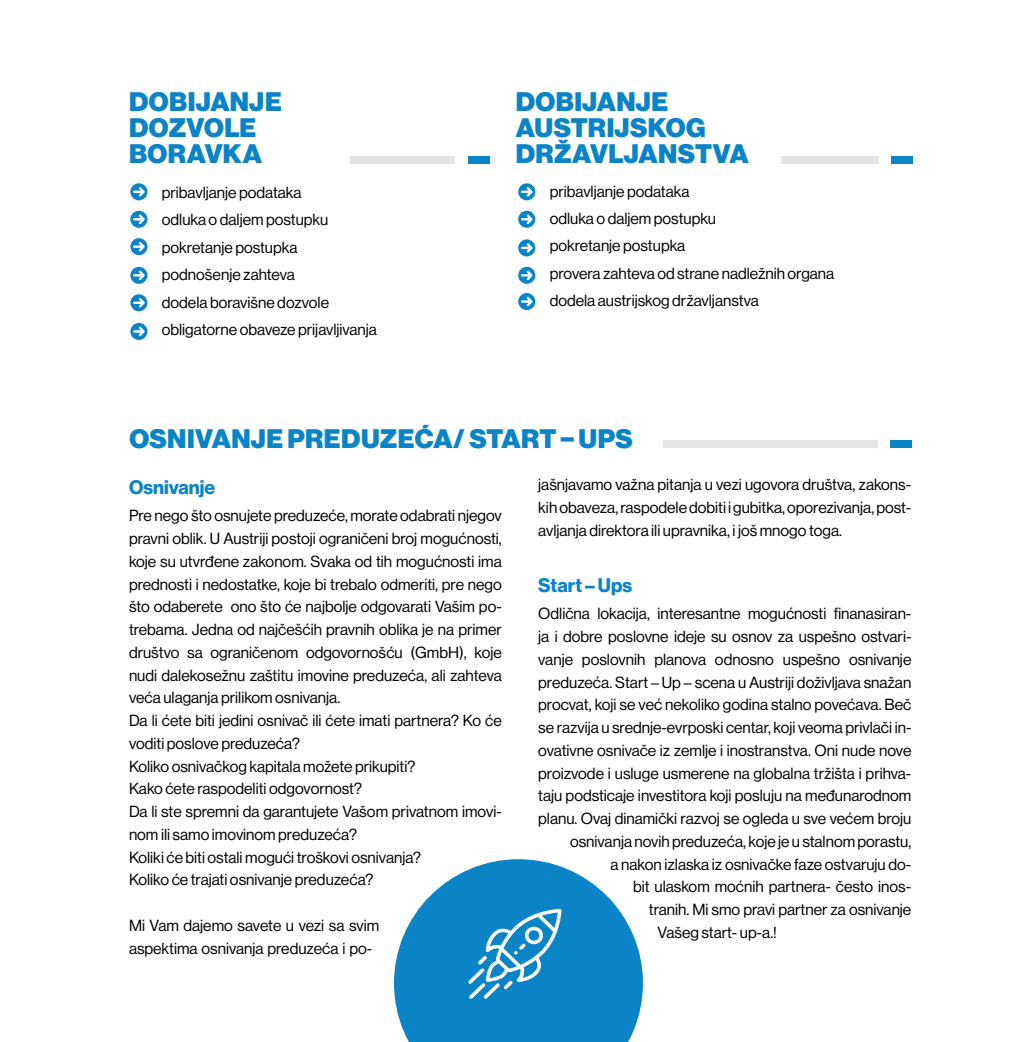
<style>
.page{position:relative;width:1032px;height:1042px;background:#fff}
.page>*{position:absolute;margin:0;border:0;box-sizing:border-box;transform-origin:0 0}
.t1{font:26.25px/26.2px "N Haas Grotesk DS Pro 95 Blk";letter-spacing:.01em;color:#0a84c7}
.t2{font:19.25px "N Haas Grotesk DS Pro 75 Bd";color:#0a84c7}
.t3{font:15.75px/22.8px "N Haas Grotesk DS Pro 55 Rg";color:#000}
</style>
<div class="page">
<svg style="left:394px;top:859px;width:249px;height:183px"></svg>
<svg style="left:468px;top:909px;width:93px;height:90px"></svg>
<div style="left:663px;top:440px;width:214px;height:8px;background:#e5e5e5"></div>
<div style="left:890px;top:440px;width:22px;height:8px;background:#0a84c7"></div>
<svg style="left:130px;top:183px;width:17px;height:17px"></svg>
<svg style="left:130px;top:211px;width:17px;height:17px"></svg>
<svg style="left:130px;top:238px;width:17px;height:17px"></svg>
<svg style="left:130px;top:267px;width:17px;height:17px"></svg>
<svg style="left:130px;top:294px;width:17px;height:17px"></svg>
<svg style="left:130px;top:323px;width:17px;height:17px"></svg>
<svg style="left:518px;top:183px;width:17px;height:17px"></svg>
<svg style="left:518px;top:211px;width:17px;height:17px"></svg>
<svg style="left:518px;top:239px;width:17px;height:17px"></svg>
<svg style="left:518px;top:267px;width:17px;height:17px"></svg>
<svg style="left:518px;top:293px;width:17px;height:17px"></svg>
<div style="left:350px;top:156px;width:105px;height:8px;background:#e5e5e5"></div>
<div style="left:468px;top:156px;width:21px;height:8px;background:#0a84c7"></div>
<div style="left:781px;top:156px;width:97px;height:8px;background:#e5e5e5"></div>
<div style="left:891px;top:156px;width:22px;height:8px;background:#0a84c7"></div>
<h1 class="t1" style="left:129px;top:89px;width:154px">DOBIJANJE<br>DOZVOLE<br>BORAVKA</h1>
<h1 class="t1" style="left:516px;top:89px;width:234px">DOBIJANJE<br>AUSTRIJSKOG<br>DRŽAVLJANSTVA</h1>
<p class="t3" style="left:162px;top:179px;width:217px;line-height:27.5px">pribavljanje podataka<br>odluka o daljem postupku pokretanje postupka podnošenje zahteva<br>dodela boravišne dozvole obligatorne obaveze prijavljivanja</p>
<p class="t3" style="left:550px;top:177px;width:286px;line-height:27.5px">pribavljanje podataka<br>odluka o daljem postupku<br>pokretanje postupka<br>provera zahteva od strane nadležnih organa dodela austrijskog državljanstva</p>
<h1 class="t1" style="left:129px;top:425px;width:505px">OSNIVANJE PREDUZEĆA/ START – UPS</h1>
<p class="t2" style="left:129px;top:475px;width:88px">Osnivanje</p>
<p class="t3" style="left:129px;top:504px;width:374px">Pre nego što osnujete preduzeće, morate odabrati njegov pravni oblik. U Austriji postoji ograničeni broj mogućnosti, koje su utvrđene zakonom. Svaka od tih mogućnosti ima prednosti i nedostatke, koje bi trebalo odmeriti, pre nego što odaberete ono što će najbolje odgovarati Vašim po&shy;trebama. Jedna od najčešćih pravnih oblika je na primer društvo sa ograničenom odgovornošću (GmbH), koje nudi dalekosežnu zaštitu imovine preduzeća, ali zahteva veća ulaganja prilikom osnivanja.<br>Da li ćete biti jedini osnivač ili ćete imati partnera? Ko će voditi poslove preduzeća?<br>Koliko osnivačkog kapitala možete prikupiti?<br>Kako ćete raspodeliti odgovornost?<br>Da li ste spremni da garantujete Vašom privatnom imovi&shy;nom ili samo imovinom preduzeća?<br>Koliki će biti ostali mogući troškovi osnivanja?<br>Koliko će trajati osnivanje preduzeća?</p>
<p class="t3" style="left:129px;top:914px;width:252px">Mi Vam dajemo savete u vezi sa svim aspektima osnivanja preduzeća i po-</p>
<p class="t3" style="left:538px;top:473px;width:375px;text-align:justify">jašnjavamo važna pitanja u vezi ugovora društva, zakons&shy;kih obaveza, raspodele dobiti i gubitka, oporezivanja, post&shy;avljanja direktora ili upravnika, i još mnogo toga.</p>
<p class="t2" style="left:538px;top:574px;width:95px">Start – Ups</p>
<p class="t3" style="left:538px;top:603px;width:375px">Odlična lokacija, interesantne mogućnosti finanasiran-</p>
<p class="t3" style="left:538px;top:625px;width:375px">ja i dobre poslovne ideje su osnov za uspešno ostvari-</p>
<p class="t3" style="left:538px;top:648px;width:375px">vanje poslovnih planova odnosno uspešno osnivanje</p>
<p class="t3" style="left:538px;top:671px;width:374px">preduzeća. Start – Up – scena u Austriji doživljava snažan</p>
<p class="t3" style="left:538px;top:693px;width:375px">procvat, koji se već nekoliko godina stalno povećava. Beč</p>
<p class="t3" style="left:538px;top:716px;width:375px">se razvija u srednje-evrposki centar, koji veoma privlači in-</p>
<p class="t3" style="left:538px;top:739px;width:375px">ovativne osnivače iz zemlje i inostranstva. Oni nude nove</p>
<p class="t3" style="left:538px;top:762px;width:375px">proizvode i usluge usmerene na globalna tržišta i prihva-</p>
<p class="t3" style="left:538px;top:784px;width:375px">taju podsticaje investitora koji posluju na međunarodnom</p>
<p class="t3" style="left:538px;top:807px;width:375px">planu. Ovaj dinamički razvoj se ogleda u sve većem broju</p>
<p class="t3" style="left:570px;top:830px;width:343px">osnivanja novih preduzeća, koje je u stalnom porastu,</p>
<p class="t3" style="left:610px;top:853px;width:302px">a nakon izlaska iz osnivačke faze ostvaruju do-</p>
<p class="t3" style="left:633px;top:875px;width:280px">bit ulaskom moćnih partnera- često inos-</p>
<p class="t3" style="left:649px;top:898px;width:264px">tranih. Mi smo pravi partner za osnivanje</p>
<p class="t3" style="left:657px;top:921px;width:121px">Vašeg start- up-a.!</p>
</div>
